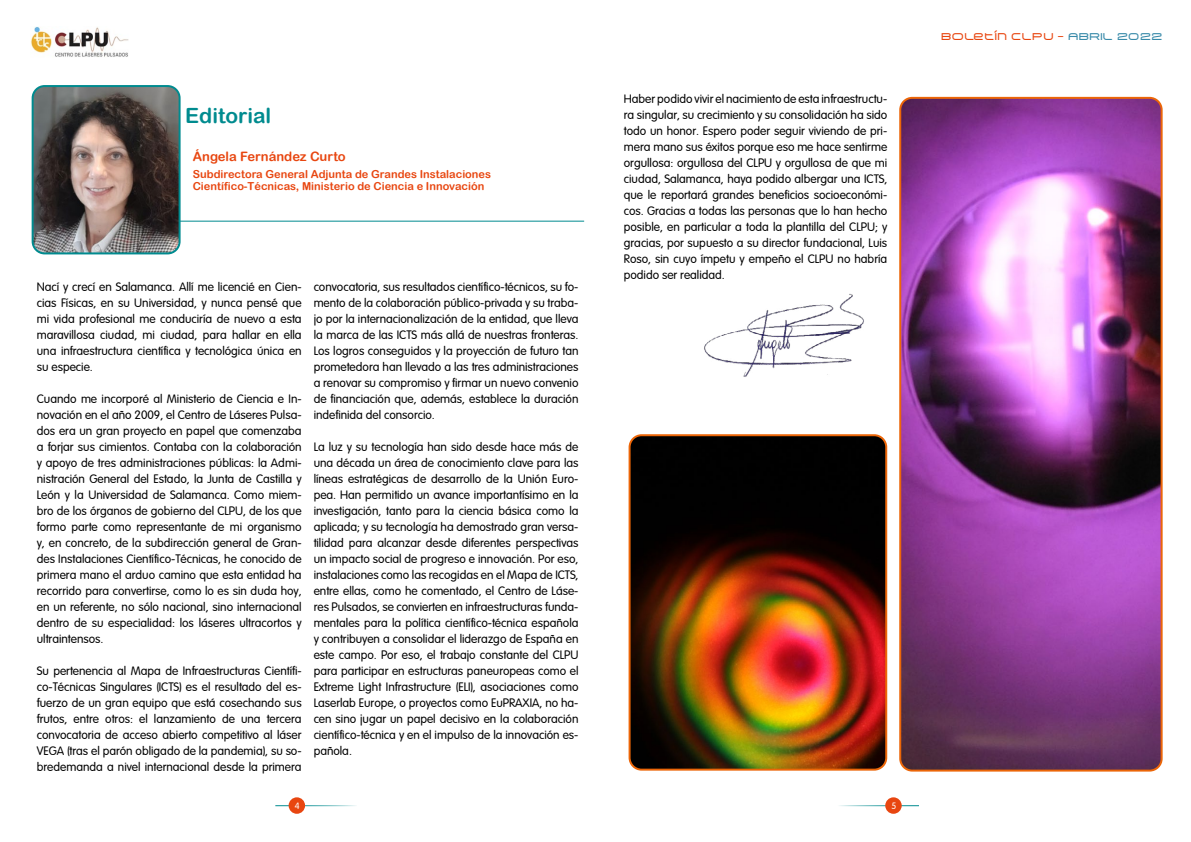
<style>
.page{position:relative;width:1191px;height:842px;background:#fff}
.page>*{position:absolute;margin:0;border:0;box-sizing:border-box;transform-origin:0 0}
.t1{font:21px "Arial Rounded MT Bold";color:#008b8f}
.t2{font:13px "Arial Rounded MT Bold";color:#e84610}
.t3{font:12px/16px "Arial Rounded";color:#000;text-align:justify}
.t4{font:11px/12px "Arial Rounded MT Bold";color:#e84610}
.t5{font:500 10px "Arkitech";color:#e84610}
.t6{font:9px "Arial Rounded";color:#fff}
.s1{color:#388aa9}
</style>
<div class="page">
<hr style="left:275px;top:805px;width:82px;height:1px;background:#008b8f">
<hr style="left:837px;top:805px;width:82px;height:1px;background:#008b8f">
<div style="left:289px;top:797px;width:16px;height:17px;background:#e84610;border-radius:50%"></div>
<div style="left:885px;top:797px;width:16px;height:17px;background:#e84610;border-radius:50%"></div>
<img style="left:30px;top:26px;width:99px;height:31px">
<img style="left:704px;top:294px;width:160px;height:83px">
<hr style="left:176px;top:221px;width:408px;height:1px;background:#008b8f">
<img style="left:33px;top:87px;width:145px;height:166px">
<div style="left:32px;top:85px;width:149px;height:169px;border:2px solid #008b8f;border-radius:12px"></div>
<img style="left:631px;top:437px;width:254px;height:331px">
<div style="left:628px;top:434px;width:259px;height:337px;border:2px solid #ec6608;border-radius:12px"></div>
<img style="left:901px;top:98px;width:260px;height:672px">
<div style="left:899px;top:97px;width:263px;height:674px;border:2px solid #ec6608;border-radius:12px"></div>
<h1 class="t1" style="left:185px;top:103px;width:87px">Editorial</h1>
<p class="t2" style="left:193px;top:149px;width:154px">Ángela Fernández Curto</p>
<p class="t4" style="left:193px;top:168px;width:300px">Subdirectora General Adjunta de Grandes Instalaciones<br>Científico-Técnicas, Ministerio de Ciencia e Innovación</p>
<p class="t3" style="left:37px;top:278px;width:266px">Nací y crecí en Salamanca. Allí me licencié en Cien&shy;cias Físicas, en su Universidad, y nunca pensé que mi vida profesional me conduciría de nuevo a esta maravillosa ciudad, mi ciudad, para hallar en ella una infraestructura científica y tecnológica única en su especie.</p>
<p class="t3" style="left:37px;top:390px;width:266px">Cuando me incorporé al Ministerio de Ciencia e In&shy;novación en el año 2009, el Centro de Láseres Pulsa&shy;dos era un gran proyecto en papel que comenzaba a forjar sus cimientos. Contaba con la colaboración y apoyo de tres administraciones públicas: la Admi&shy;nistración General del Estado, la Junta de Castilla y León y la Universidad de Salamanca. Como miem&shy;bro de los órganos de gobierno del CLPU, de los que formo parte como representante de mi organismo y, en concreto, de la subdirección general de Gran&shy;des Instalaciones Científico-Técnicas, he conocido de primera mano el arduo camino que esta entidad ha recorrido para convertirse, como lo es sin duda hoy, en un referente, no sólo nacional, sino internacional dentro de su especialidad: los láseres ultracortos y ultraintensos.</p>
<p class="t3" style="left:37px;top:662px;width:266px">Su pertenencia al Mapa de Infraestructuras Científi&shy;co-Técnicas Singulares (ICTS) es el resultado del es&shy;fuerzo de un gran equipo que está cosechando sus frutos, entre otros: el lanzamiento de una tercera convocatoria de acceso abierto competitivo al láser VEGA (tras el parón obligado de la pandemia), su so&shy;bredemanda a nivel internacional desde la primera</p>
<p class="t3" style="left:314px;top:278px;width:266px">convocatoria, sus resultados científico-técnicos, su fo&shy;mento de la colaboración público-privada y su traba&shy;jo por la internacionalización de la entidad, que lleva la marca de las ICTS más allá de nuestras fronteras.<br>Los logros conseguidos y la proyección de futuro tan prometedora han llevado a las tres administraciones a renovar su compromiso y firmar un nuevo convenio de financiación que, además, establece la duración indefinida del consorcio.</p>
<p class="t3" style="left:314px;top:438px;width:266px">La luz y su tecnología han sido desde hace más de una década un área de conocimiento clave para las líneas estratégicas de desarrollo de la Unión Euro&shy;pea. Han permitido un avance importantísimo en la investigación, tanto para la ciencia básica como la aplicada; y su tecnología ha demostrado gran versa&shy;tilidad para alcanzar desde diferentes perspectivas un impacto social de progreso e innovación. Por eso, instalaciones como las recogidas en el Mapa de ICTS, entre ellas, como he comentado, el Centro de Láse&shy;res Pulsados, se convierten en infraestructuras funda&shy;mentales para la política científico-técnica española y contribuyen a consolidar el liderazgo de España en este campo. Por eso, el trabajo constante del CLPU para participar en estructuras paneuropeas como el Extreme Light Infrastructure (ELI), asociaciones como Laserlab Europe, o proyectos como EuPRAXIA, no ha&shy;cen sino jugar un papel decisivo en la colaboración científico-técnica y en el impulso de la innovación es&shy;pañola.</p>
<p class="t3" style="left:624px;top:90px;width:265px">Haber podido vivir el nacimiento de esta infraestructu&shy;ra singular, su crecimiento y su consolidación ha sido todo un honor. Espero poder seguir viviendo de pri&shy;mera mano sus éxitos porque eso me hace sentirme orgullosa: orgullosa del CLPU y orgullosa de que mi ciudad, Salamanca, haya podido albergar una ICTS, que le reportará grandes beneficios socioeconómi&shy;cos. Gracias a todas las personas que lo han hecho posible, en particular a toda la plantilla del CLPU; y gracias, por supuesto a su director fundacional, Luis Roso, sin cuyo ímpetu y empeño el CLPU no habría podido ser realidad.</p>
<p class="t6" style="left:295px;top:799px;width:6px">4</p>
<p class="t6" style="left:891px;top:799px;width:6px">5</p>
<p class="t5" style="left:941px;top:30px;width:223px">BOLETÍN CLPU - <span class="s1">ABRIL 2022</span></p>
</div>
